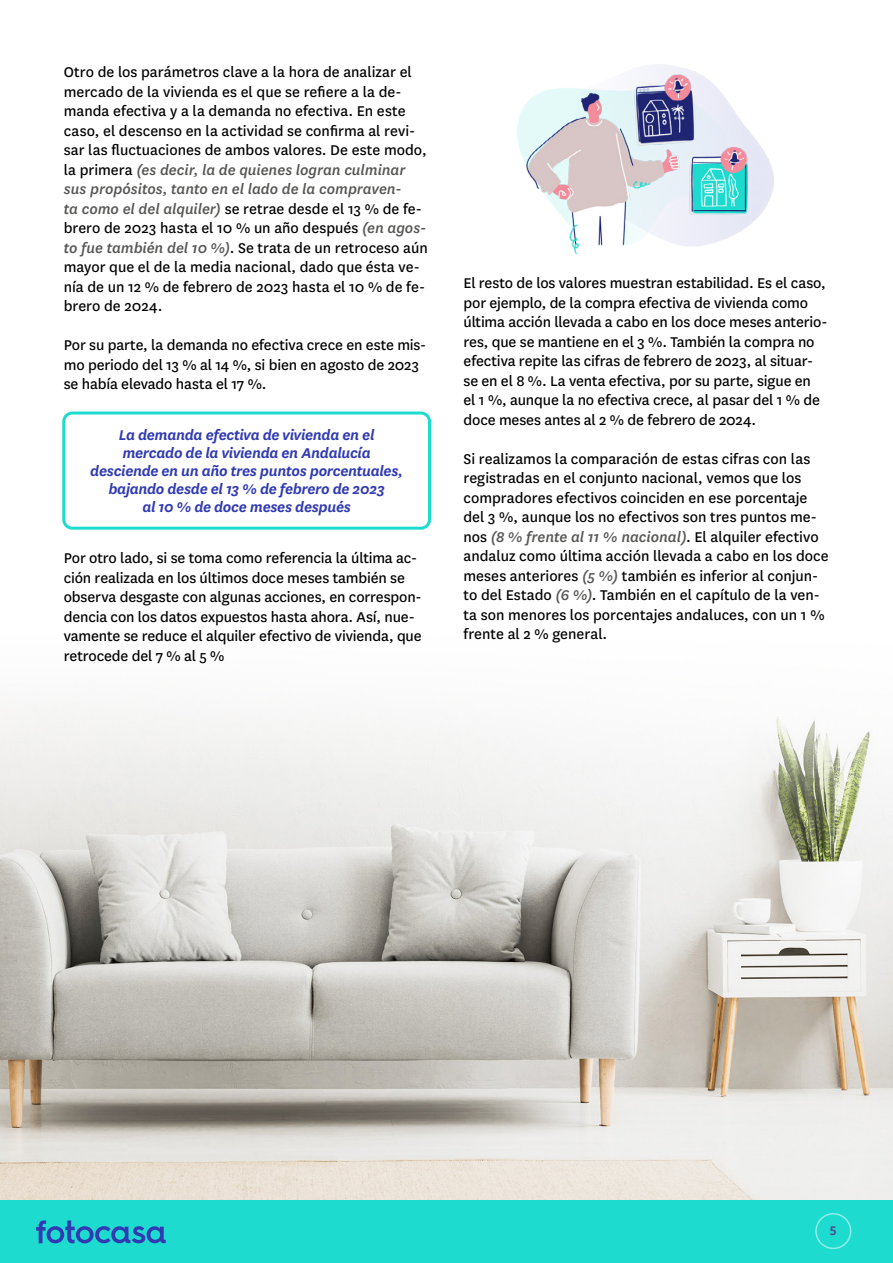
<style>
.page{position:relative;width:893px;height:1263px;background:#fff}
.page>*{position:absolute;margin:0;border:0;box-sizing:border-box;transform-origin:0 0}
.t1{font:16.5px/19.5px "National";color:#000}
.Párrafo_destacado{font:italic 600 16.5px/18px "National";letter-spacing:-.02em;color:#303ab2;text-align:center}
.t2{font:700 12px "Open Sans";color:#4c518f}
.s1{font-weight:500;font-style:italic;color:#575756}
</style>
<div class="page">
<div style="left:0;top:1199px;width:893px;height:64px;background:#1edbcf"></div>
<svg style="left:36px;top:1220px;width:130px;height:23px"></svg>
<div style="left:815px;top:1213px;width:36px;height:36px;border:2px solid #8eede7;border-radius:50%"></div>
<img style="left:0;top:522px;width:893px;height:677px">
<div style="left:62px;top:411px;width:369px;height:119px;border:3px solid #1edbcf;border-radius:9px"></div>
<img style="left:517px;top:65px;width:257px;height:189px">
<p class="t1" style="left:64px;top:62px;width:366px">Otro de los parámetros clave a la hora de analizar el mercado de la vivienda es el que se refiere a la de&shy;manda efectiva y a la demanda no efectiva. En este caso, el descenso en la actividad se confirma al revi&shy;sar las fluctuaciones de ambos valores. De este modo, la primera <span class="s1">(es decir, la de quienes logran culminar sus propósitos, tanto en el lado de la compraven-<br>ta como el del alquiler)</span> se retrae desde el 13 % de fe&shy;brero de 2023 hasta el 10 % un año después <span class="s1">(en agos&shy;to fue también del 10 %)</span>. Se trata de un retroceso aún mayor que el de la media nacional, dado que ésta ve&shy;nía de un 12 % de febrero de 2023 hasta el 10 % de fe&shy;brero de 2024.</p>
<p class="t1" style="left:64px;top:335px;width:364px">Por su parte, la demanda no efectiva crece en este mis&shy;mo periodo del 13 % al 14 %, si bien en agosto de 2023 se había elevado hasta el 17 %.</p>
<p class="Párrafo_destacado" style="left:90px;top:425px;width:314px">La demanda efectiva de vivienda en el mercado de la vivienda en Andalucía desciende en un año tres puntos porcentuales, bajando desde el 13 % de febrero de 2023<br>al 10 % de doce meses después</p>
<p class="t1" style="left:64px;top:548px;width:359px">Por otro lado, si se toma como referencia la última ac&shy;ción realizada en los últimos doce meses también se observa desgaste con algunas acciones, en correspon&shy;dencia con los datos expuestos hasta ahora. Así, nue&shy;vamente se reduce el alquiler efectivo de vivienda, que retrocede del 7 % al 5 %</p>
<p class="t1" style="left:463px;top:273px;width:365px">El resto de los valores muestran estabilidad. Es el caso, por ejemplo, de la compra efectiva de vivienda como última acción llevada a cabo en los doce meses anterio&shy;res, que se mantiene en el 3 %. También la compra no efectiva repite las cifras de febrero de 2023, al situar&shy;se en el 8 %. La venta efectiva, por su parte, sigue en<br>el 1 %, aunque la no efectiva crece, al pasar del 1 % de doce meses antes al 2 % de febrero de 2024.</p>
<p class="t1" style="left:463px;top:448px;width:367px">Si realizamos la comparación de estas cifras con las registradas en el conjunto nacional, vemos que los compradores efectivos coinciden en ese porcentaje del 3 %, aunque los no efectivos son tres puntos me&shy;nos <span class="s1">(8 % frente al 11 % nacional)</span>. El alquiler efectivo andaluz como última acción llevada a cabo en los doce meses anteriores <span class="s1">(5 %)</span> también es inferior al conjun&shy;to del Estado <span class="s1">(6 %)</span>. También en el capítulo de la ven&shy;ta son menores los porcentajes andaluces, con un 1 % frente al 2 % general.</p>
<p class="t2" style="left:830px;top:1222px;width:8px">5</p>
</div>
